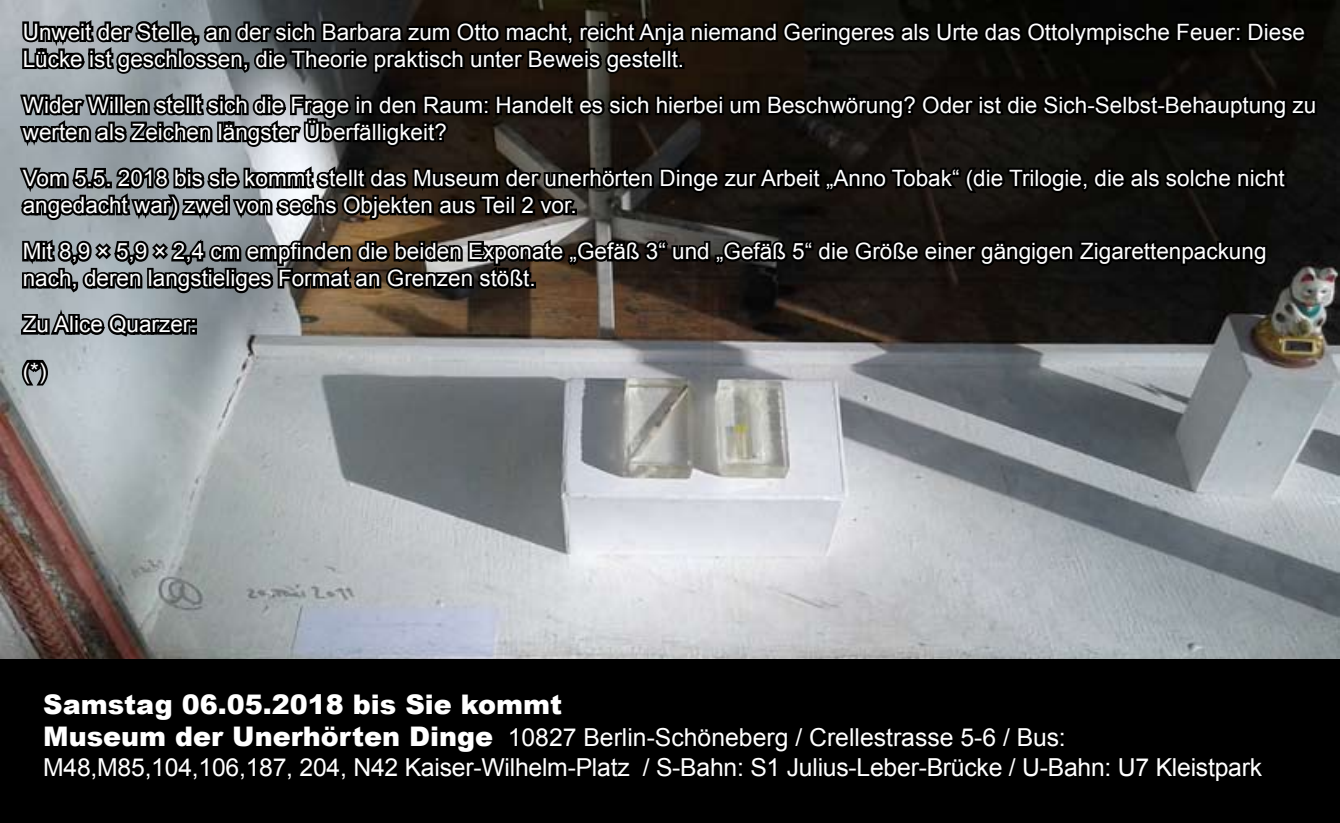
<style>
.page{position:relative;width:1340px;height:823px;background:#fff}
.page>*{position:absolute;margin:0;border:0;box-sizing:border-box;transform-origin:0 0}
.t1{font:900 27px "Arial";color:#fff}
.t2{font:24.75px/29.7px "Arial";letter-spacing:-.01em;color:#fff}
.t3{font:22.5px/27px "Arial";color:#fff}
.s1{font-weight:900;font-size:27px}
</style>
<div class="page">
<img style="left:0;top:0;width:1339px;height:660px">
<svg style="left:16px;top:0;width:1303px;height:340px;background:#2b2926"></svg>
<div style="left:190px;top:318px;width:7px;height:7px;border:4px solid #000"></div>
<div style="left:190px;top:328px;width:7px;height:7px;border:4px solid #000"></div>
<svg style="left:19px;top:357px;width:31px;height:32px"></svg>
<div style="left:0;top:660px;width:1339px;height:163px;background:#000"></div>
<p class="t3" style="left:23px;top:19px;width:1283px">Unweit der Stelle, an der sich Barbara zum Otto macht, reicht Anja niemand Geringeres als Urte das Ottolympische Feuer: Diese<br>Lücke ist geschlossen, die Theorie praktisch unter Beweis gestellt.</p>
<p class="t3" style="left:23px;top:92px;width:1294px">Wider Willen stellt sich die Frage in den Raum: Handelt es sich hierbei um Beschwörung? Oder ist die Sich-Selbst-Behauptung zu werten als Zeichen längster Überfälligkeit?</p>
<p class="t3" style="left:23px;top:165px;width:1263px">Vom 5.5. 2018 bis sie kommt stellt das Museum der unerhörten Dinge zur Arbeit „Anno Tobak“ (die Trilogie, die als solche nicht angedacht war) zwei von sechs Objekten aus Teil 2 vor.</p>
<p class="t3" style="left:23px;top:238px;width:1245px">Mit 8,9 × 5,9 × 2,4 cm empfinden die beiden Exponate „Gefäß 3“ und „Gefäß 5“ die Größe einer gängigen Zigarettenpackung nach, deren langstieliges Format an Grenzen stößt.</p>
<p class="t3" style="left:23px;top:302px;width:175px;line-height:46.1px">Zu Alice Quarzer: (*)</p>
<p class="t1" style="left:43px;top:684px;width:520px">Samstag 06.05.2018 bis Sie kommt</p>
<p class="t2" style="left:43px;top:723px;width:1220px"><span class="s1">Museum der Unerhörten Dinge</span> 10827 Berlin-Schöneberg / Crellestrasse 5-6 / Bus:<br>M48,M85,104,106,187, 204, N42 Kaiser-Wilhelm-Platz / S-Bahn: S1 Julius-Leber-Brücke / U-Bahn: U7 Kleistpark</p>
</div>
